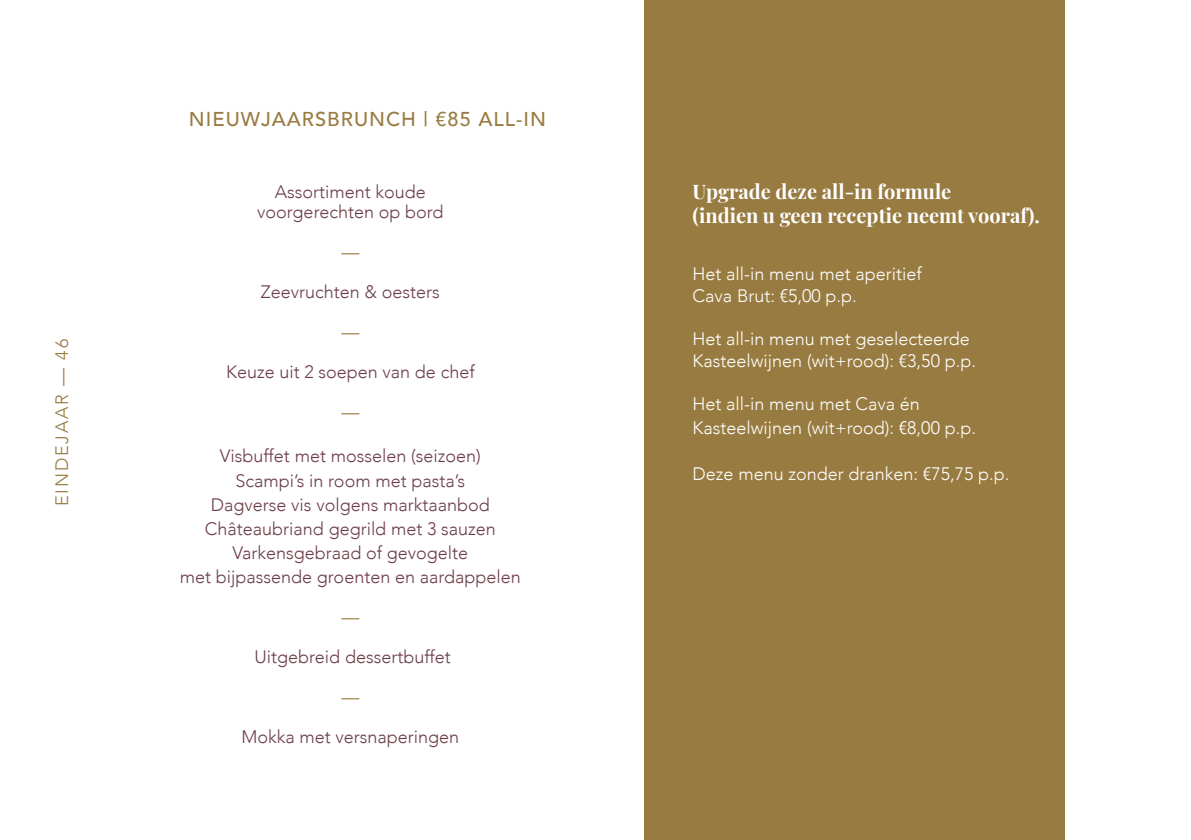
<style>
.page{position:relative;width:1191px;height:840px;background:#fff}
.page>*{position:absolute;margin:0;border:0;box-sizing:border-box;transform-origin:0 0}
.t1{font:700 20px/24px "Playfair Display";color:#fff}
.t2{font:500 20px "Avenir";letter-spacing:.05em;color:#987b40}
.t3{font:300 18px/24px "Avenir";color:#6c3d47;text-align:center}
.t4{font:300 18px/21.6px "Avenir";color:#fff}
.t5{font:300 18px "Avenir";letter-spacing:.1em;color:#987b40}
</style>
<div class="page">
<div style="left:644px;top:0;width:421px;height:839px;background:#987b40"></div>
<p class="t5" style="left:51px;top:505px;width:168px;rotate:-90deg">EINDEJAAR — 46</p>
<p class="t2" style="left:189px;top:102px;width:359px">NIEUWJAARSBRUNCH | €85 ALL-IN</p>
<p class="t3" style="left:257px;top:182px;width:188px;line-height:20px">Assortiment koude voorgerechten op bord</p>
<p class="t5" style="left:341px;top:241px;width:19px">—</p>
<p class="t3" style="left:261px;top:280px;width:181px">Zeevruchten &amp; oesters</p>
<p class="t5" style="left:341px;top:321px;width:19px">—</p>
<p class="t3" style="left:226px;top:360px;width:250px">Keuze uit 2 soepen van de chef</p>
<p class="t5" style="left:341px;top:401px;width:19px">—</p>
<p class="t3" style="left:180px;top:444px;width:342px">Visbuffet met mosselen (seizoen)<br>Scampi’s in room met pasta’s<br>Dagverse vis volgens marktaanbod Châteaubriand gegrild met 3 sauzen Varkensgebraad of gevogelte<br>met bijpassende groenten en aardappelen</p>
<p class="t5" style="left:341px;top:605px;width:19px">—</p>
<p class="t3" style="left:255px;top:644px;width:198px">Uitgebreid dessertbuffet</p>
<p class="t5" style="left:341px;top:685px;width:19px">—</p>
<p class="t3" style="left:241px;top:724px;width:219px">Mokka met versnaperingen</p>
<p class="t1" style="left:692px;top:178px;width:349px">Upgrade deze all-in formule<br>(indien u geen receptie neemt vooraf).</p>
<p class="t4" style="left:692px;top:263px;width:231px">Het all-in menu met aperitief<br>Cava Brut: €5,00 p.p.</p>
<p class="t4" style="left:692px;top:328px;width:285px">Het all-in menu met geselecteerde<br>Kasteelwijnen (wit+rood): €3,50 p.p.</p>
<p class="t4" style="left:692px;top:391px;width:285px;line-height:24px">Het all-in menu met Cava én<br>Kasteelwijnen (wit+rood): €8,00 p.p.</p>
<p class="t4" style="left:692px;top:462px;width:318px">Deze menu zonder dranken: €75,75 p.p.</p>
</div>
